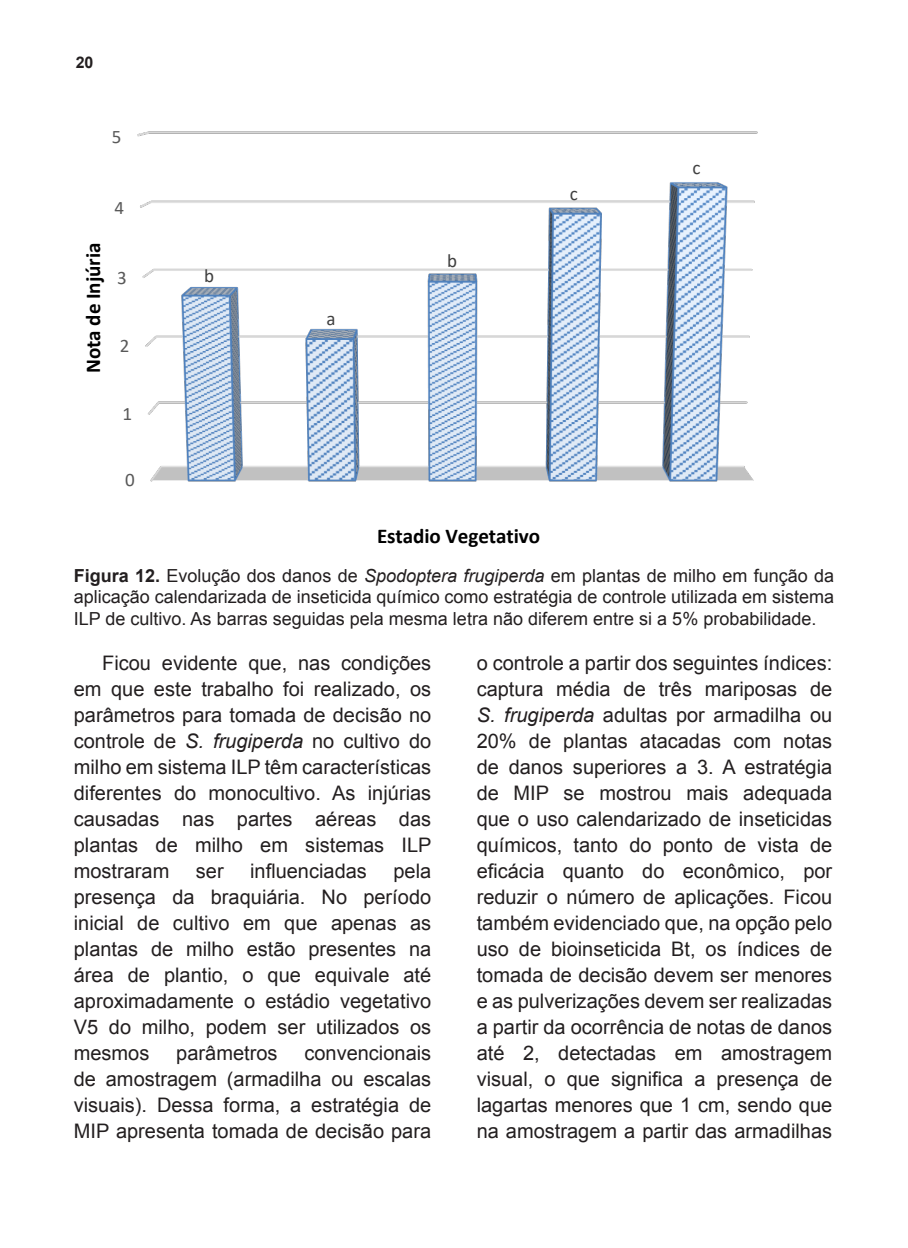
<style>
.page{position:relative;width:908px;height:1248px;background:#fff}
.page>*{position:absolute;margin:0;border:0;box-sizing:border-box;transform-origin:0 0}
.t1{font:700 21px "Calibri";letter-spacing:-.005em;color:#000}
.MIOLO{font:20px/26px "Arial";color:#231f20;text-align:justify}
.t2{font:19px "Calibri";color:#595959}
.t3{font:19px "Calibri";color:#404040}
.FIGURA_LEGENDA{font:18px/21.6px "Arial";color:#231f20;text-align:justify}
.t4{font:700 16px "Arial";color:#231f20}
.s1{font-weight:700}
.s2{font-style:italic}
</style>
<div class="page">
<img style="left:137px;top:131px;width:621px;height:351px">
<p class="t4" style="left:76px;top:52px;width:19px">20</p>
<p class="t2" style="left:112px;top:123px;width:11px">5</p>
<p class="t2" style="left:114px;top:194px;width:11px">4</p>
<p class="t1" style="left:78px;top:373px;width:131px;rotate:-90deg">Nota de Injúria</p>
<p class="t2" style="left:117px;top:264px;width:11px">3</p>
<p class="t2" style="left:120px;top:333px;width:11px">2</p>
<p class="t2" style="left:122px;top:400px;width:11px">1</p>
<p class="t2" style="left:125px;top:467px;width:11px">0</p>
<p class="t3" style="left:204px;top:262px;width:12px">b</p>
<p class="t3" style="left:326px;top:305px;width:11px">a</p>
<p class="t3" style="left:447px;top:248px;width:12px">b</p>
<p class="t3" style="left:569px;top:180px;width:10px">c</p>
<p class="t3" style="left:692px;top:154px;width:10px">c</p>
<p class="t1" style="left:377px;top:521px;width:164px">Estadio Vegetativo</p>
<p class="FIGURA_LEGENDA" style="left:74px;top:565px;width:761px"><span class="s1">Figura 12.</span> Evolução dos danos de <span class="s2">Spodoptera frugiperda</span> em plantas de milho em função da aplicação calendarizada de inseticida químico como estratégia de controle utilizada em sistema ILP de cultivo. As barras seguidas pela mesma letra não diferem entre si a 5% probabilidade.</p>
<p class="MIOLO" style="left:74px;top:650px;width:359px;text-indent:28px">Ficou evidente que, nas condições em que este trabalho foi realizado, os parâmetros para tomada de decisão no controle de <span class="s2">S. frugiperda</span> no cultivo do milho em sistema ILP têm características diferentes do monocultivo. As injúrias causadas nas partes aéreas das plantas de milho em sistemas ILP mostraram</p>
<p class="MIOLO" style="left:476px;top:650px;width:357px">o controle a partir dos seguintes índices: captura média de três mariposas de <span class="s2">S. frugiperda</span> adultas por armadilha ou 20% de plantas atacadas com notas de danos superiores a 3. A estratégia de MIP se mostrou mais adequada que o uso calendarizado de inseticidas químicos, tanto do ponto de vista de eficácia quanto do econômico, por reduzir o número de aplicações. Ficou também evidenciado que, na opção pelo uso de bioinseticida Bt, os índices de tomada de decisão devem ser menores e as pulverizações devem ser realizadas a partir da ocorrência de notas de danos até 2, detectadas em amostragem visual, o que significa a presença de lagartas menores que 1 cm, sendo que na amostragem a partir das armadilhas</p>
<p class="MIOLO" style="left:196px;top:858px;width:29px">ser</p>
<p class="MIOLO" style="left:250px;top:858px;width:118px">influenciadas</p>
<p class="MIOLO" style="left:74px;top:858px;width:359px;text-indent:319px">pela presença da braquiária. No período inicial de cultivo em que apenas as plantas de milho estão presentes na área de plantio, o que equivale até aproximadamente o estádio vegetativo V5 do milho, podem ser utilizados os mesmos</p>
<p class="MIOLO" style="left:176px;top:1040px;width:103px">parâmetros</p>
<p class="MIOLO" style="left:74px;top:1040px;width:359px;text-indent:230px">convencionais de amostragem (armadilha ou escalas visuais). Dessa forma, a estratégia de MIP apresenta tomada de decisão para</p>
</div>
